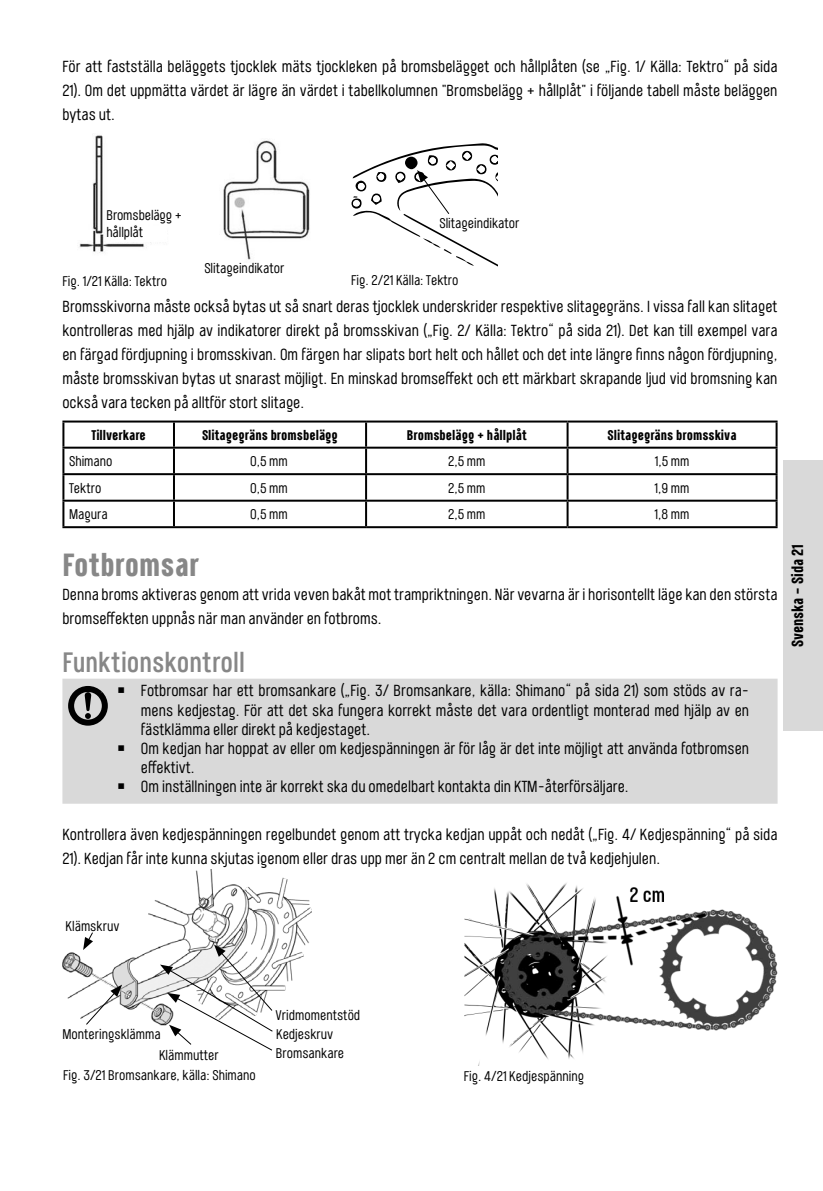
<style>
.page{position:relative;width:823px;height:1191px;background:#fff}
.page>*{position:absolute;margin:0;border:0;box-sizing:border-box;transform-origin:0 0}
.t1{font:700 32px "Port Condensed";color:#878787}
.t2{font:500 28px "Port Condensed";color:#878787}
.t3{font:16px/24px "Port Condensed";color:#000;text-align:justify}
.t4{font:700 16px "Port Condensed";letter-spacing:-.01em;color:#000}
.t5{font:14px/16.8px "Port Condensed";color:#000}
.t6{font:700 14px "Port Condensed";color:#000}
</style>
<div class="page">
<div style="left:782px;top:460px;width:40px;height:271px;background:#d9d9d9"></div>
<img style="left:79px;top:135px;width:231px;height:125px">
<svg style="left:351px;top:143px;width:146px;height:123px"></svg>
<hr style="left:62px;top:420px;width:112px;height:2px;background:#000">
<hr style="left:62px;top:422px;width:2px;height:25px;background:#000">
<hr style="left:174px;top:420px;width:192px;height:2px;background:#000">
<hr style="left:173px;top:422px;width:2px;height:25px;background:#000">
<hr style="left:366px;top:420px;width:201px;height:2px;background:#000">
<hr style="left:365px;top:422px;width:2px;height:25px;background:#000">
<hr style="left:567px;top:420px;width:210px;height:2px;background:#000">
<hr style="left:566px;top:422px;width:2px;height:25px;background:#000">
<hr style="left:775px;top:422px;width:2px;height:25px;background:#000">
<hr style="left:62px;top:447px;width:112px;height:2px;background:#000">
<hr style="left:62px;top:449px;width:2px;height:24px;background:#000">
<hr style="left:174px;top:447px;width:192px;height:2px;background:#000">
<hr style="left:173px;top:449px;width:2px;height:24px;background:#000">
<hr style="left:366px;top:447px;width:201px;height:2px;background:#000">
<hr style="left:365px;top:449px;width:2px;height:24px;background:#000">
<hr style="left:567px;top:447px;width:210px;height:2px;background:#000">
<hr style="left:566px;top:449px;width:2px;height:24px;background:#000">
<hr style="left:775px;top:449px;width:2px;height:24px;background:#000">
<hr style="left:62px;top:473px;width:112px;height:2px;background:#000">
<hr style="left:62px;top:475px;width:2px;height:25px;background:#000">
<hr style="left:174px;top:473px;width:192px;height:2px;background:#000">
<hr style="left:173px;top:475px;width:2px;height:25px;background:#000">
<hr style="left:366px;top:473px;width:201px;height:2px;background:#000">
<hr style="left:365px;top:475px;width:2px;height:25px;background:#000">
<hr style="left:567px;top:473px;width:210px;height:2px;background:#000">
<hr style="left:566px;top:475px;width:2px;height:25px;background:#000">
<hr style="left:775px;top:475px;width:2px;height:25px;background:#000">
<hr style="left:62px;top:500px;width:112px;height:2px;background:#000">
<hr style="left:62px;top:502px;width:2px;height:24px;background:#000">
<hr style="left:174px;top:500px;width:192px;height:2px;background:#000">
<hr style="left:173px;top:502px;width:2px;height:24px;background:#000">
<hr style="left:366px;top:500px;width:201px;height:2px;background:#000">
<hr style="left:365px;top:502px;width:2px;height:24px;background:#000">
<hr style="left:567px;top:500px;width:210px;height:2px;background:#000">
<hr style="left:566px;top:502px;width:2px;height:24px;background:#000">
<hr style="left:775px;top:502px;width:2px;height:24px;background:#000">
<hr style="left:62px;top:526px;width:112px;height:2px;background:#000">
<hr style="left:174px;top:526px;width:192px;height:2px;background:#000">
<hr style="left:366px;top:526px;width:201px;height:2px;background:#000">
<hr style="left:567px;top:526px;width:210px;height:2px;background:#000">
<div style="left:62px;top:678px;width:715px;height:125px;background:#d9d9d9"></div>
<svg style="left:64px;top:683px;width:47px;height:46px;background:#8d8d8d"></svg>
<img style="left:62px;top:869px;width:249px;height:156px">
<svg style="left:85px;top:984px;width:37px;height:41px"></svg>
<svg style="left:83px;top:931px;width:11px;height:19px"></svg>
<svg style="left:160px;top:944px;width:113px;height:107px"></svg>
<img style="left:464px;top:883px;width:313px;height:183px">
<p class="t3" style="left:62px;top:54px;width:716px">För att fastställa beläggets tjocklek mäts tjockleken på bromsbelägget och hållplåten (se „Fig. 1/ Källa: Tektro“ på sida 21). Om det uppmätta värdet är lägre än värdet i tabellkolumnen "Bromsbelägg + hållplåt" i följande tabell måste beläggen bytas ut.</p>
<p class="t5" style="left:106px;top:207px;width:77px">Bromsbelägg + hållplåt</p>
<p class="t5" style="left:62px;top:272px;width:106px">Fig. 1/21 Källa: Tektro</p>
<p class="t5" style="left:204px;top:259px;width:81px">Slitageindikator</p>
<p class="t5" style="left:439px;top:215px;width:81px">Slitageindikator</p>
<p class="t5" style="left:351px;top:272px;width:109px">Fig. 2/21 Källa: Tektro</p>
<p class="t3" style="left:62px;top:294px;width:716px">Bromsskivorna måste också bytas ut så snart deras tjocklek underskrider respektive slitagegräns. I vissa fall kan slitaget kontrolleras med hjälp av indikatorer direkt på bromsskivan („Fig. 2/ Källa: Tektro“ på sida 21). Det kan till exempel vara en färgad fördjupning i bromsskivan. Om färgen har slipats bort helt och hållet och det inte längre finns någon fördjupning, måste bromsskivan bytas ut snarast möjligt. En minskad bromseffekt och ett märkbart skrapande ljud vid bromsning kan också vara tecken på alltför stort slitage.</p>
<p class="t6" style="left:91px;top:425px;width:56px">Tillverkare</p>
<p class="t6" style="left:202px;top:425px;width:137px">Slitagegräns bromsbelägg</p>
<p class="t6" style="left:406px;top:425px;width:121px">Bromsbelägg + hållplåt</p>
<p class="t6" style="left:607px;top:425px;width:130px">Slitagegräns bromsskiva</p>
<p class="t5" style="left:69px;top:452px;width:45px">Shimano</p>
<p class="t5" style="left:250px;top:452px;width:39px">0,5 mm</p>
<p class="t5" style="left:448px;top:452px;width:39px">2,5 mm</p>
<p class="t5" style="left:654px;top:452px;width:36px">1,5 mm</p>
<p class="t5" style="left:69px;top:479px;width:34px">Tektro</p>
<p class="t5" style="left:250px;top:479px;width:39px">0,5 mm</p>
<p class="t5" style="left:448px;top:479px;width:39px">2,5 mm</p>
<p class="t5" style="left:654px;top:479px;width:36px">1,9 mm</p>
<p class="t5" style="left:69px;top:505px;width:40px">Magura</p>
<p class="t5" style="left:250px;top:505px;width:39px">0,5 mm</p>
<p class="t5" style="left:448px;top:505px;width:39px">2,5 mm</p>
<p class="t5" style="left:654px;top:505px;width:36px">1,8 mm</p>
<h1 class="t1" style="left:62px;top:544px;width:138px">Fotbromsar</h1>
<p class="t3" style="left:62px;top:582px;width:716px">Denna broms aktiveras genom att vrida veven bakåt mot trampriktningen. När vevarna är i horisontellt läge kan den största bromseffekten uppnås när man använder en fotbroms.</p>
<h2 class="t2" style="left:62px;top:644px;width:184px">Funktionskontroll</h2>
<p class="t3" style="left:118px;top:678px;width:632px">￭ Fotbromsar har ett bromsankare („Fig. 3/ Bromsankare, källa: Shimano“ på sida 21) som stöds av ra-</p>
<p class="t3" style="left:141px;top:697px;width:609px">mens kedjestag. För att det ska fungera korrekt måste det vara ordentligt monterad med hjälp av en</p>
<p class="t3" style="left:141px;top:717px;width:231px">fästklämma eller direkt på kedjestaget.</p>
<p class="t3" style="left:118px;top:736px;width:632px">￭ Om kedjan har hoppat av eller om kedjespänningen är för låg är det inte möjligt att använda fotbromsen</p>
<p class="t3" style="left:141px;top:755px;width:55px">effektivt.</p>
<p class="t3" style="left:118px;top:774px;width:511px">￭ Om inställningen inte är korrekt ska du omedelbart kontakta din KTM-återförsäljare.</p>
<p class="t3" style="left:62px;top:822px;width:716px">Kontrollera även kedjespänningen regelbundet genom att trycka kedjan uppåt och nedåt („Fig. 4/ Kedjespänning“ på sida<br>21). Kedjan får inte kunna skjutas igenom eller dras upp mer än 2 cm centralt mellan de två kedjehjulen.</p>
<p class="t4" style="left:786px;top:646px;width:104px;rotate:-90deg">Svenska – Sida 21</p>
<p class="t5" style="left:66px;top:917px;width:55px">Klämskruv</p>
<p class="t5" style="left:62px;top:1026px;width:100px">Monteringsklämma</p>
<p class="t5" style="left:63px;top:1044px;width:194px;line-height:20.8px;text-indent:96px">Klämmutter<br>Fig. 3/21 Bromsankare, källa: Shimano</p>
<p class="t5" style="left:275px;top:1006px;width:86px">Vridmomentstöd</p>
<p class="t5" style="left:276px;top:1025px;width:59px">Kedjeskruv</p>
<p class="t5" style="left:276px;top:1044px;width:70px">Bromsankare</p>
<p class="t5" style="left:463px;top:1067px;width:122px">Fig. 4/21 Kedjespänning</p>
</div>
